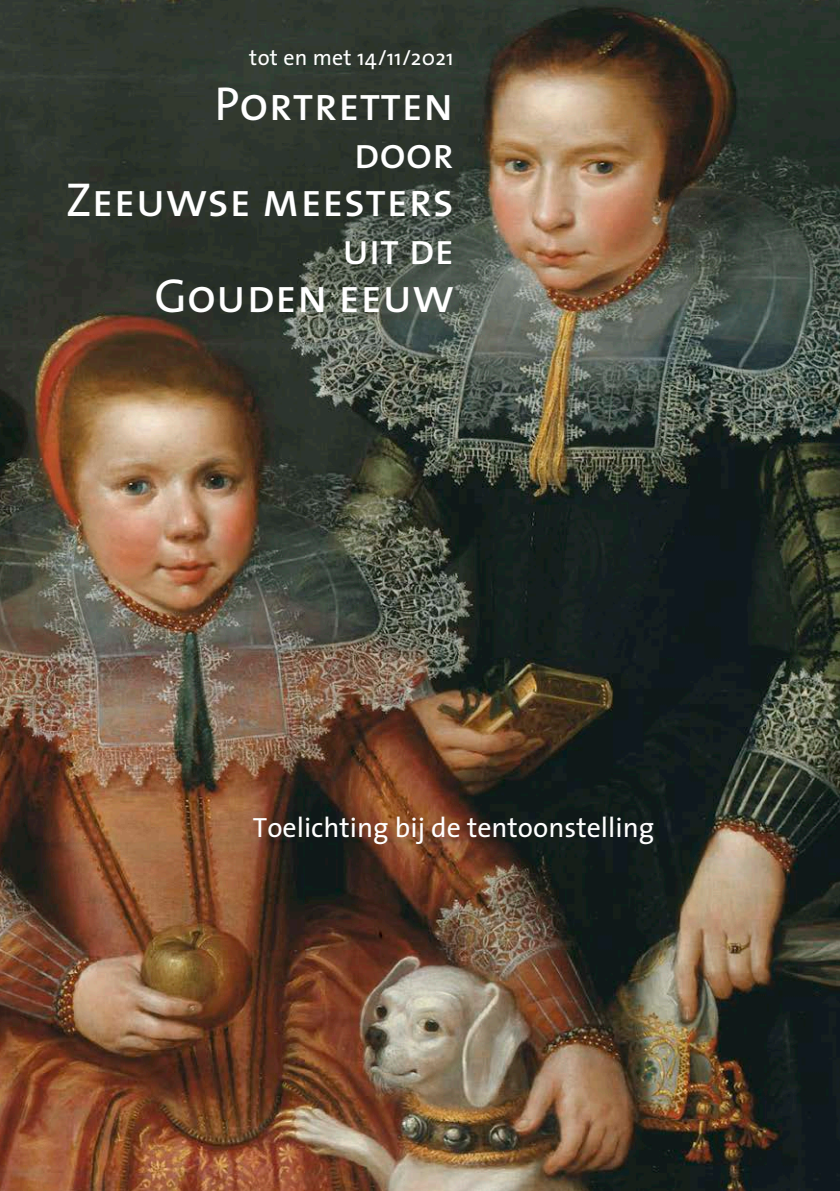
<style>
.page{position:relative;width:840px;height:1191px;background:#fff}
.page>*{position:absolute;margin:0;border:0;box-sizing:border-box;transform-origin:0 0}
.t1{font:47.8px "The Sans Regular Caps";color:#fff}
.t2{font:43.8px "The Sans Regular Caps";letter-spacing:-.015em;color:#fff}
.t3{font:27.8px "The Sans";color:#fff}
.t4{font:22px "The Sans";letter-spacing:.01em;color:#fff}
</style>
<div class="page">
<img style="left:0;top:0;width:839px;height:1191px">
<p class="t4" style="left:249px;top:39px;width:206px">tot en met 14/11/2021</p>
<p class="t1" style="left:214px;top:78px;width:241px">Portretten</p>
<p class="t2" style="left:353px;top:129px;width:102px">door</p>
<p class="t1" style="left:66px;top:174px;width:389px">Zeeuwse meesters</p>
<p class="t2" style="left:341px;top:225px;width:114px">uit de</p>
<p class="t1" style="left:154px;top:270px;width:301px">Gouden eeuw</p>
<p class="t3" style="left:253px;top:804px;width:402px">Toelichting bij de tentoonstelling</p>
</div>
